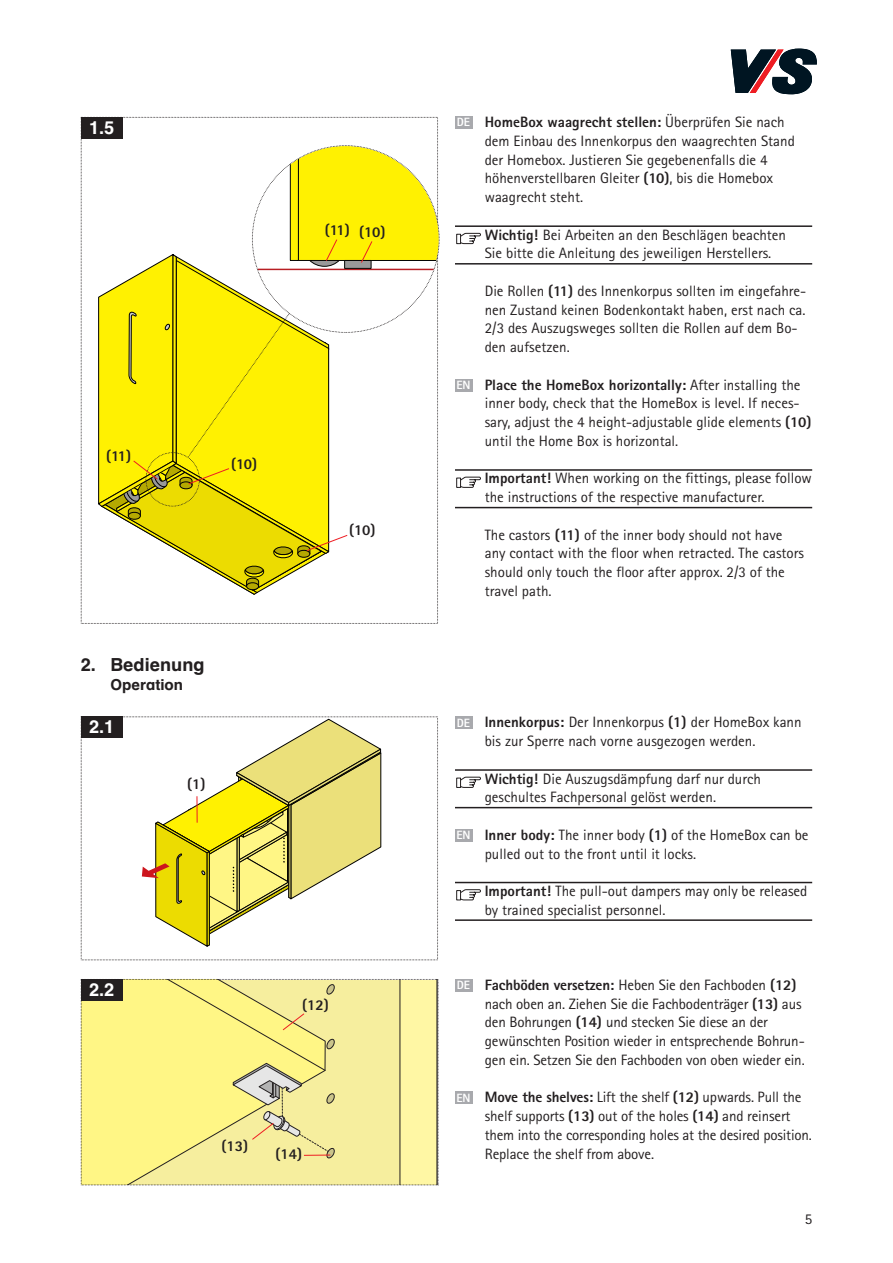
<style>
.page{position:relative;width:893px;height:1263px;background:#fff}
.page>*{position:absolute;margin:0;border:0;box-sizing:border-box;transform-origin:0 0}
.t1{font:700 18px "Schulbuch Nord Pro";color:#231f20}
.t2{font:700 18px "Schulbuch Nord Pro";color:#fff}
.t3{font:15px/18.8px "Rotis Sans Serif Pro";color:#231f20}
.t4{font:800 15px "Rotis Sans Serif Pro";letter-spacing:-.035em;color:#231f20}
.t5{font:700 15px "Schulbuch Nord Pro";color:#231f20}
.t6{font:800 12px "Rotis Sans Serif Pro";color:#fff}
.s1{font-weight:800}
</style>
<div class="page">
<svg style="left:731px;top:49px;width:85px;height:45px"></svg>
<hr style="left:455px;top:225px;width:357px;height:2px;background:#231f20">
<hr style="left:455px;top:263px;width:357px;height:2px;background:#231f20">
<hr style="left:455px;top:469px;width:357px;height:2px;background:#231f20">
<hr style="left:455px;top:507px;width:357px;height:1px;background:#231f20">
<svg style="left:459px;top:232px;width:22px;height:12px"></svg>
<div style="left:456px;top:234px;width:5px;height:10px;border:1px solid #231f20"></div>
<div style="left:455px;top:379px;width:17px;height:12px;background:#a8a9ad"></div>
<svg style="left:457px;top:476px;width:24px;height:12px"></svg>
<div style="left:456px;top:478px;width:5px;height:10px;border:1px solid #231f20"></div>
<div style="left:455px;top:116px;width:17px;height:13px;background:#a8a9ad"></div>
<hr style="left:455px;top:769px;width:357px;height:2px;background:#231f20">
<hr style="left:455px;top:807px;width:357px;height:1px;background:#231f20">
<hr style="left:455px;top:882px;width:357px;height:1px;background:#231f20">
<hr style="left:455px;top:919px;width:357px;height:2px;background:#231f20">
<div style="left:455px;top:716px;width:17px;height:13px;background:#a8a9ad"></div>
<svg style="left:457px;top:776px;width:24px;height:12px"></svg>
<div style="left:456px;top:778px;width:5px;height:10px;border:1px solid #231f20"></div>
<div style="left:455px;top:829px;width:17px;height:12px;background:#a8a9ad"></div>
<svg style="left:459px;top:889px;width:22px;height:12px"></svg>
<div style="left:456px;top:890px;width:5px;height:10px;border:1px solid #231f20"></div>
<div style="left:455px;top:979px;width:17px;height:12px;background:#a8a9ad"></div>
<div style="left:455px;top:1091px;width:17px;height:13px;background:#a8a9ad"></div>
<svg style="left:81px;top:117px;width:359px;height:507px"></svg>
<svg style="left:81px;top:716px;width:357px;height:244px"></svg>
<svg style="left:81px;top:979px;width:358px;height:206px;background:#f2e98f"></svg>
<div style="left:81px;top:716px;width:42px;height:22px;background:#231f20"></div>
<p class="t2" style="left:89px;top:120px;width:27px">1.5</p>
<p class="t4" style="left:325px;top:225px;width:27px">(11)</p>
<p class="t4" style="left:359px;top:227px;width:28px">(10)</p>
<p class="t4" style="left:106px;top:450px;width:27px">(11)</p>
<p class="t4" style="left:231px;top:458px;width:28px">(10)</p>
<p class="t1" style="left:81px;top:657px;width:125px">2. Bedienung</p>
<p class="t5" style="left:111px;top:678px;width:74px">Operation</p>
<p class="t2" style="left:89px;top:720px;width:27px">2.1</p>
<p class="t4" style="left:187px;top:778px;width:20px">(1)</p>
<p class="t4" style="left:349px;top:525px;width:28px">(10)</p>
<p class="t2" style="left:89px;top:982px;width:27px">2.2</p>
<p class="t4" style="left:302px;top:1000px;width:28px">(12)</p>
<p class="t4" style="left:221px;top:1141px;width:28px">(13)</p>
<p class="t4" style="left:275px;top:1148px;width:28px;rotate:-1deg">(14)</p>
<p class="t6" style="left:457px;top:118px;width:15px">DE</p>
<p class="t6" style="left:456px;top:381px;width:16px">EN</p>
<p class="t3" style="left:485px;top:114px;width:312px"><span class="s1">HomeBox waagrecht stellen:</span> Überprüfen Sie nach dem Einbau des Innenkorpus den waagrechten Stand der Homebox. Justieren Sie gegebenenfalls die 4 höhen verstellbaren Gleiter <span class="s1">(10)</span>, bis die Homebox waagrecht steht.</p>
<p class="t3" style="left:485px;top:227px;width:303px"><span class="s1">Wichtig!</span> Bei Arbeiten an den Beschlägen beachten<br>Sie bitte die Anleitung des jeweiligen Herstellers.</p>
<p class="t3" style="left:485px;top:283px;width:323px">Die Rollen <span class="s1">(11)</span> des Innenkorpus sollten im eingefahre&shy;nen Zustand keinen Bodenkontakt haben, erst nach ca.<br>2/3 des Auszugsweges sollten die Rollen auf dem Bo&shy;den aufsetzen.</p>
<p class="t3" style="left:485px;top:377px;width:328px"><span class="s1">Place the HomeBox horizontally:</span> After installing the inner body, check that the HomeBox is level. If neces&shy;sary, adjust the 4 height-adjustable glide elements <span class="s1">(10) </span>until the Home Box is horizontal.</p>
<p class="t3" style="left:485px;top:470px;width:329px"><span class="s1">Important!</span> When working on the fittings, please follow the instructions of the respective manufacturer.</p>
<p class="t3" style="left:485px;top:527px;width:321px">The castors <span class="s1">(11)</span> of the inner body should not have any contact with the floor when retracted. The castors should only touch the floor after approx. 2/3 of the travel path.</p>
<p class="t6" style="left:457px;top:718px;width:15px">DE</p>
<p class="t6" style="left:456px;top:831px;width:16px">EN</p>
<p class="t3" style="left:485px;top:714px;width:318px"><span class="s1">Innenkorpus:</span> Der Innenkorpus <span class="s1">(1)</span> der HomeBox kann bis zur Sperre nach vorne ausgezogen werden.</p>
<p class="t3" style="left:485px;top:770px;width:278px"><span class="s1">Wichtig!</span> Die Auszugsdämpfung darf nur durch geschultes Fachpersonal gelöst werden.</p>
<p class="t3" style="left:485px;top:827px;width:325px"><span class="s1">Inner body:</span> The inner body <span class="s1">(1)</span> of the HomeBox can be pulled out to the front until it locks.</p>
<p class="t3" style="left:485px;top:883px;width:324px"><span class="s1">Important!</span> The pull-out dampers may only be released by trained specialist personnel.</p>
<p class="t6" style="left:457px;top:981px;width:15px">DE</p>
<p class="t6" style="left:456px;top:1093px;width:16px">EN</p>
<p class="t3" style="left:485px;top:977px;width:321px"><span class="s1">Fachböden versetzen:</span> Heben Sie den Fachboden <span class="s1">(12) </span>nach oben an. Ziehen Sie die Fachbodenträger <span class="s1">(13)</span> aus den Bohrungen <span class="s1">(14)</span> und stecken Sie diese an der gewünsch ten Position wieder in entsprechende Bohrun&shy;gen ein. Setzen Sie den Fachboden von oben wieder ein.</p>
<p class="t3" style="left:485px;top:1089px;width:329px"><span class="s1">Move the shelves:</span> Lift the shelf <span class="s1">(12)</span> upwards. Pull the shelf supports <span class="s1">(13)</span> out of the holes <span class="s1">(14)</span> and reinsert them into the corresponding holes at the desired position.<br>Replace the shelf from above.</p>
<p class="t3" style="left:805px;top:1211px;width:9px">5</p>
</div>
